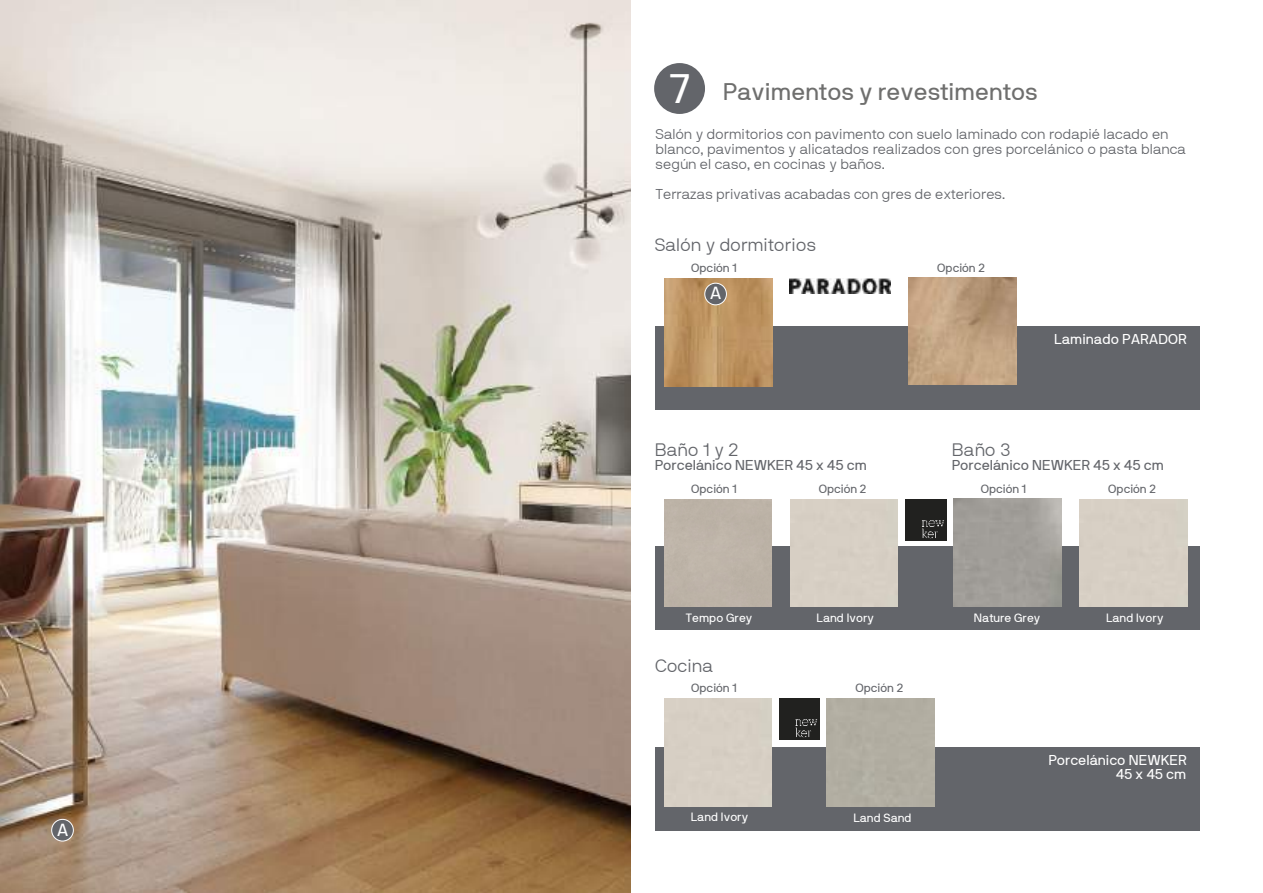
<style>
.page{position:relative;width:1263px;height:893px;background:#fff}
.page>*{position:absolute;margin:0;border:0;box-sizing:border-box;transform-origin:0 0}
.t1{font:24px "NB International Regular Webfont";color:#6f6f6e}
.t2{font:18px "NB International Light Webfont";color:#63656a}
.t3{font:17.55px "NB International Regular Webfont";color:#fff}
.t4{font:14.25px/15px "NB International Light Webfont";color:#63656a}
.t5{font:14.25px "NB International Regular Webfont";color:#63656a}
.t6{font:14.25px/13.5px "NB International Regular Webfont";color:#fff;text-align:right}
.t7{font:12px "NB International Regular Webfont";color:#63656a}
.t8{font:12px "NB International Regular Webfont";color:#fff}
.s1{font-size:41.1px;color:#fff}
</style>
<div class="page">
<div style="left:655px;top:326px;width:544px;height:83px;background:#63656a"></div>
<img style="left:665px;top:279px;width:107px;height:108px">
<div style="left:655px;top:747px;width:544px;height:83px;background:#63656a"></div>
<div style="left:655px;top:546px;width:544px;height:83px;background:#63656a"></div>
<img style="left:0;top:0;width:631px;height:893px">
<div style="left:654px;top:63px;width:51px;height:51px;background:#63656a;border-radius:50%"></div>
<div style="left:52px;top:819px;width:21px;height:22px;background:#63656a;border-radius:50%"></div>
<div style="left:51px;top:819px;width:23px;height:22px;border:1px solid #fff;border-radius:50%"></div>
<div style="left:705px;top:283px;width:21px;height:22px;background:#63656a;border-radius:50%"></div>
<div style="left:704px;top:283px;width:23px;height:22px;border:1px solid #fff;border-radius:50%"></div>
<img style="left:906px;top:499px;width:40px;height:41px">
<img style="left:779px;top:699px;width:41px;height:40px">
<img style="left:789px;top:278px;width:101px;height:15px">
<img style="left:909px;top:277px;width:107px;height:108px">
<div style="left:664px;top:499px;width:108px;height:107px;background:#bdb3a7"></div>
<div style="left:790px;top:499px;width:107px;height:108px;background:#d7cfc4"></div>
<div style="left:1080px;top:499px;width:107px;height:108px;background:#d7cfc4"></div>
<div style="left:664px;top:699px;width:108px;height:107px;background:#d7cfc4"></div>
<div style="left:827px;top:698px;width:107px;height:108px;background:#b1ada1"></div>
<img style="left:953px;top:499px;width:108px;height:108px">
<p class="t3" style="left:57px;top:820px;width:13px">A</p>
<h1 class="t1" style="left:669px;top:78px;width:369px"><span class="s1">7</span> Pavimentos y revestimentos</h1>
<p class="t4" style="left:656px;top:127px;width:532px">Salón y dormitorios con pavimento con suelo laminado con rodapié lacado en blanco, pavimentos y alicatados realizados con gres porcelánico o pasta blanca según el caso, en cocinas y baños.</p>
<p class="t4" style="left:656px;top:187px;width:351px">Terrazas privativas acabadas con gres de exteriores.</p>
<p class="t2" style="left:655px;top:235px;width:163px">Salón y dormitorios</p>
<p class="t7" style="left:691px;top:261px;width:47px">Opción 1</p>
<p class="t7" style="left:937px;top:261px;width:49px">Opción 2</p>
<p class="t3" style="left:710px;top:283px;width:13px">A</p>
<p class="t2" style="left:655px;top:440px;width:85px">Baño 1 y 2</p>
<p class="t5" style="left:655px;top:457px;width:214px">Porcelánico NEWKER 45 x 45 cm</p>
<p class="t7" style="left:691px;top:482px;width:47px">Opción 1</p>
<p class="t7" style="left:819px;top:482px;width:49px">Opción 2</p>
<p class="t6" style="left:1054px;top:333px;width:134px">Laminado PARADOR</p>
<p class="t2" style="left:952px;top:440px;width:60px">Baño 3</p>
<p class="t5" style="left:952px;top:457px;width:214px">Porcelánico NEWKER 45 x 45 cm</p>
<p class="t7" style="left:981px;top:482px;width:47px">Opción 1</p>
<p class="t7" style="left:1108px;top:482px;width:49px">Opción 2</p>
<p class="t8" style="left:686px;top:611px;width:68px">Tempo Grey</p>
<p class="t8" style="left:817px;top:611px;width:59px">Land Ivory</p>
<p class="t2" style="left:655px;top:655px;width:60px">Cocina</p>
<p class="t7" style="left:691px;top:681px;width:47px">Opción 1</p>
<p class="t7" style="left:855px;top:681px;width:49px">Opción 2</p>
<p class="t8" style="left:691px;top:810px;width:59px">Land Ivory</p>
<p class="t8" style="left:853px;top:811px;width:60px">Land Sand</p>
<p class="t8" style="left:974px;top:611px;width:68px">Nature Grey</p>
<p class="t8" style="left:1106px;top:611px;width:59px">Land Ivory</p>
<p class="t6" style="left:1048px;top:753px;width:140px">Porcelánico NEWKER<br>45 x 45 cm</p>
</div>
